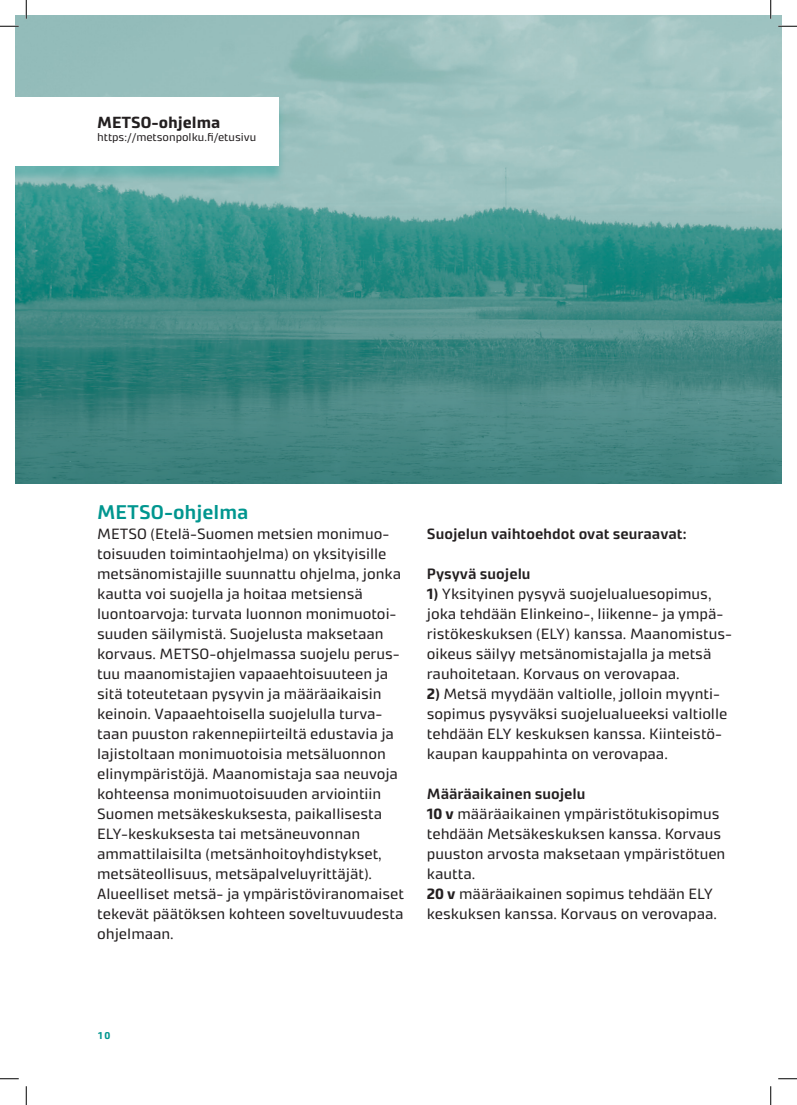
<style>
.page{position:relative;width:797px;height:1105px;background:#fff}
.page>*{position:absolute;margin:0;border:0;box-sizing:border-box;transform-origin:0 0}
.VO{font:600 20px "Accura";color:#00968f}
.t1{font:700 16.25px "Accura";color:#231f20}
.Text{font:15px/20px "Accura";color:#231f20}
.Text-2{font:600 15px "Accura";color:#231f20}
.t2{font:11.25px "Accura";color:#231f20}
.t3{font:700 10px "Accura";color:#00968f}
.s1{font-weight:700}
</style>
<div class="page">
<img style="left:16px;top:16px;width:765px;height:187px">
<svg style="left:16px;top:203px;width:765px;height:281px;background:#3f8a85"></svg>
<div style="left:16px;top:100px;width:270px;height:84px;background:#00968f;opacity:.33"></div>
<div style="left:16px;top:97px;width:263px;height:69px;background:#fff"></div>
<svg style="left:0;top:25px;width:19px;height:2px"></svg>
<svg style="left:778px;top:25px;width:19px;height:2px"></svg>
<svg style="left:0;top:1078px;width:19px;height:1px"></svg>
<svg style="left:778px;top:1078px;width:19px;height:1px"></svg>
<svg style="left:25px;top:0;width:2px;height:19px"></svg>
<svg style="left:25px;top:1086px;width:2px;height:19px"></svg>
<svg style="left:770px;top:0;width:1px;height:19px"></svg>
<svg style="left:770px;top:1086px;width:1px;height:19px"></svg>
<p class="t1" style="left:97px;top:113px;width:124px">METSO-ohjelma</p>
<p class="t2" style="left:97px;top:130px;width:161px">https://metsonpolku.fi/etusivu</p>
<p class="VO" style="left:97px;top:500px;width:153px">METSO-ohjelma</p>
<p class="Text" style="left:97px;top:523px;width:308px">METSO (Etelä-Suomen metsien monimuo&shy;toisuuden toimintaohjelma) on yksityisille metsänomistajille suunnattu ohjelma, jonka kautta voi suojella ja hoitaa metsiensä luontoarvoja: turvata luonnon monimuotoi&shy;suuden säilymistä. Suojelusta maksetaan korvaus. METSO-ohjelmassa suojelu perus&shy;tuu maanomistajien vapaaehtoisuuteen ja sitä toteutetaan pysyvin ja määräaikaisin keinoin. Vapaaehtoisella suojelulla turva&shy;taan puuston rakennepiirteiltä edustavia ja lajistoltaan monimuotoisia metsäluonnon elinympäristöjä. Maanomistaja saa neuvoja kohteensa monimuotoisuuden arviointiin Suomen metsäkeskuksesta, paikallisesta ELY-keskuksesta tai metsäneuvonnan ammattilaisilta (metsänhoitoyhdistykset, metsäteollisuus, metsäpalveluyrittäjät).<br>Alueelliset metsä- ja ympäristöviranomaiset tekevät päätöksen kohteen soveltuvuudesta ohjelmaan.</p>
<p class="Text-2" style="left:427px;top:525px;width:261px">Suojelun vaihtoehdot ovat seuraavat:</p>
<p class="Text-2" style="left:427px;top:565px;width:105px">Pysyvä suojelu</p>
<p class="Text" style="left:427px;top:583px;width:307px"><span class="s1">1)</span> Yksityinen pysyvä suojelualuesopimus, joka tehdään Elinkeino-, liikenne- ja ympä&shy;ristökeskuksen (ELY) kanssa. Maanomistus&shy;oikeus säilyy metsänomistajalla ja metsä rauhoitetaan. Korvaus on verovapaa.</p>
<p class="Text" style="left:427px;top:683px;width:302px"><span class="s1">2)</span> Metsä myydään valtiolle, jolloin myynti&shy;sopimus pysyväksi suojelualueeksi valtiolle tehdään ELY keskuksen kanssa. Kiinteistö&shy;kaupan kauppahinta on verovapaa.</p>
<p class="Text-2" style="left:427px;top:785px;width:160px">Määräaikainen suojelu</p>
<p class="Text" style="left:427px;top:803px;width:300px"><span class="s1">10 v</span> määräaikainen ympäristötukisopimus tehdään Metsäkeskuksen kanssa. Korvaus puuston arvosta maksetaan ympäristötuen kautta.</p>
<p class="Text" style="left:427px;top:883px;width:292px"><span class="s1">20 v</span> määräaikainen sopimus tehdään ELY keskuksen kanssa. Korvaus on verovapaa.</p>
<p class="t3" style="left:98px;top:1029px;width:14px">10</p>
</div>
